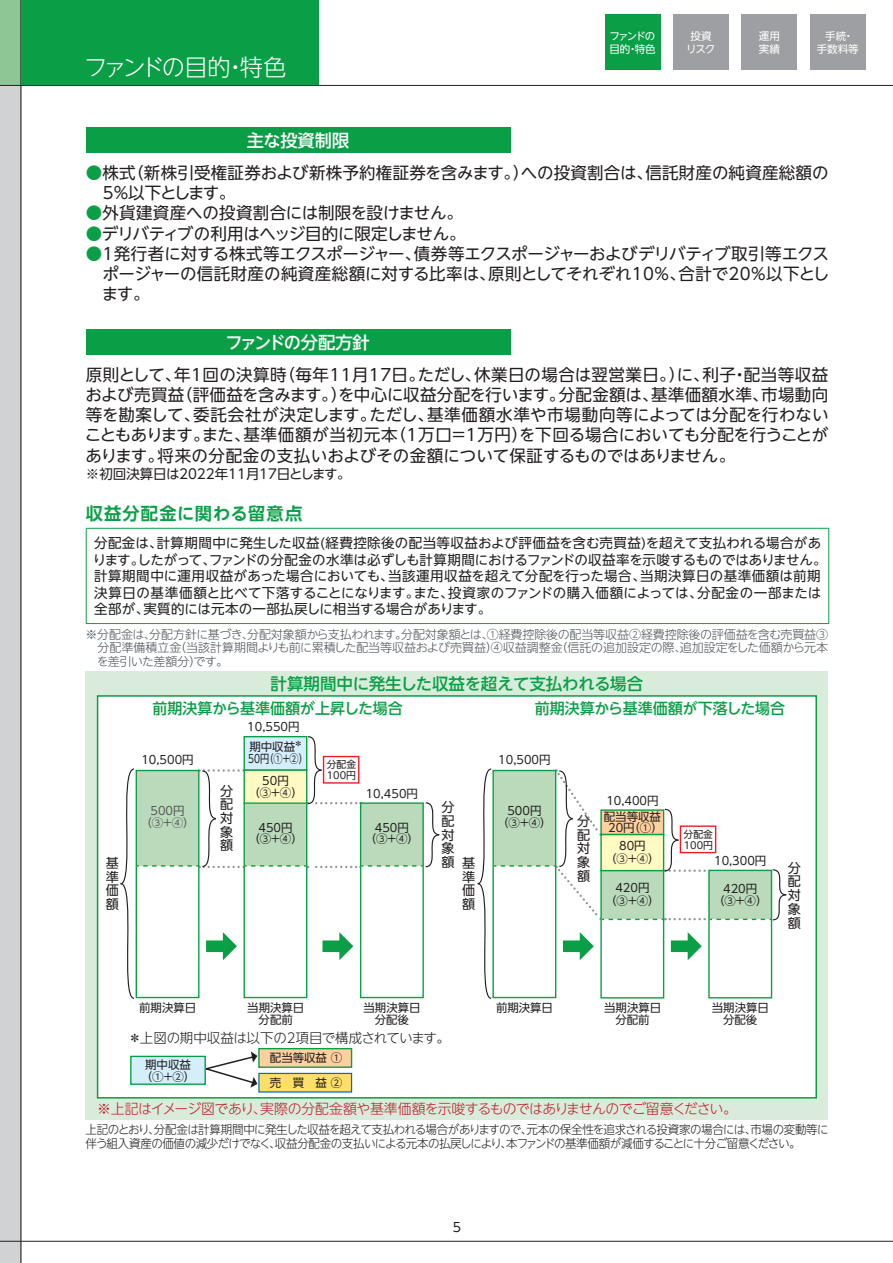
<style>
.page{position:relative;width:893px;height:1263px;background:#fff}
.page>*{position:absolute;margin:0;border:0;box-sizing:border-box;transform-origin:0 0}
.t1{font:300 23.25px "UD Shin Go NT Pro";letter-spacing:-.11em;color:#fff}
.t2{font:700 17.25px "UD Shin Go NT Pro De";letter-spacing:.065em;color:#0a9f46}
.t3{font:500 17.25px "UD Shin Go NT Pro";letter-spacing:-.06em;color:#fff}
.t4{font:500 17.25px "UD Shin Go NT Pro";letter-spacing:-.01em;color:#fff}
.t5{font:16.5px/20.2px "UD Shin Go NT Pro";color:#231f20;text-align:justify}
.t6{font:16.5px "UD Shin Go NT Pro";letter-spacing:-.02em;color:#231f20}
.t7{font:500 16.5px "UD Shin Go NT Pro";letter-spacing:-.015em;color:#0a9f46}
.t8{font:500 15px "UD Shin Go NT Pro";color:#0a9f46}
.t9{font:300 13.95px "UD Shin Go NT Pro";letter-spacing:-.04em;color:#be1d2c}
.t10{font:13.5px/16.5px "UD Shin Go NT Pro";color:#231f20}
.t11{font:300 13.5px "UD Shin Go NT Pro";letter-spacing:-.015em;color:#231f20}
.t12{font:13.05px "UD Shin Go NT Pro";color:#231f20}
.t13{font:12.75px "UD Shin Go NT Pro";color:#231f20}
.t14{font:300 12px/13.5px "UD Shin Go NT Pro";letter-spacing:-.01em;color:#4d545a;text-align:justify}
.t15{font:300 12px/13.5px "UD Shin Go NT Pro";letter-spacing:-.05em;color:#231f20;scale:.96 1}
.t16{font:11.4px/11.7px "UD Shin Go NT Pro";color:#231f20;text-align:center}
.t17{font:11.4px/11.7px "UD Shin Go NT Pro";color:#57585a;text-align:center}
.t18{font:10.5px/12.6px "UD Shin Go NT Pro";color:#fff;text-align:center}
.t19{font:10.5px/12.6px "UD Shin Go NT Pro";letter-spacing:-.135em;color:#fff}
.t20{font:9.75px/11.4px "UD Shin Go NT Pro";color:#231f20}
.s1{color:#0a9f46}
</style>
<div class="page">
<div style="left:0;top:85px;width:21px;height:1178px;background:#d1d2d4"></div>
<div style="left:0;top:0;width:21px;height:85px;background:#8ec695"></div>
<hr style="left:0;top:1241px;width:893px;height:1px;background:#231f20">
<hr style="left:0;top:85px;width:893px;height:1px;background:#231f20">
<hr style="left:21px;top:0;width:1px;height:1263px;background:#231f20">
<div style="left:21px;top:0;width:298px;height:85px;background:#0a9f46"></div>
<div style="left:605px;top:15px;width:56px;height:55px;background:#0a9f46"></div>
<div style="left:673px;top:15px;width:56px;height:55px;background:#9d9fa2"></div>
<div style="left:741px;top:15px;width:56px;height:55px;background:#9d9fa2"></div>
<div style="left:810px;top:15px;width:56px;height:55px;background:#9d9fa2"></div>
<div style="left:86px;top:128px;width:424px;height:25px;background:#0a9f46"></div>
<div style="left:86px;top:329px;width:424px;height:26px;background:#0a9f46"></div>
<hr style="left:86px;top:528px;width:743px;height:1px;background:#0a9f46">
<hr style="left:86px;top:529px;width:1px;height:94px;background:#0a9f46">
<hr style="left:828px;top:529px;width:1px;height:94px;background:#0a9f46">
<hr style="left:86px;top:623px;width:743px;height:1px;background:#0a9f46">
<div style="left:86px;top:671px;width:742px;height:449px;background:#d9ebda"></div>
<div style="left:98px;top:696px;width:718px;height:402px;background:#fff"></div>
<div style="left:97px;top:695px;width:720px;height:403px;border:2px solid #0a9f46"></div>
<svg style="left:120px;top:736px;width:320px;height:263px"></svg>
<svg style="left:477px;top:768px;width:310px;height:231px"></svg>
<div style="left:259px;top:1049px;width:93px;height:18px;background:#fdd09e"></div>
<div style="left:258px;top:1048px;width:94px;height:20px;border:1px solid #0a9f46"></div>
<div style="left:259px;top:1073px;width:93px;height:19px;background:#ffdf68"></div>
<div style="left:258px;top:1073px;width:94px;height:19px;border:1px solid #0072b2"></div>
<svg style="left:200px;top:1051px;width:57px;height:37px"></svg>
<div style="left:131px;top:1056px;width:74px;height:28px;background:#d4effb"></div>
<div style="left:130px;top:1056px;width:76px;height:29px;border:1px solid #0a9f46"></div>
<h1 class="t1" style="left:84px;top:48px;width:204px">ファンドの目的・特色</h1>
<p class="t19" style="left:609px;top:30px;width:48px">ファンドの目的・特色</p>
<p class="t18" style="left:686px;top:30px;width:31px">投資リスク</p>
<p class="t18" style="left:759px;top:30px;width:22px;text-align:left">運用実績</p>
<p class="t18" style="left:817px;top:30px;width:43px">手続・<br>手数料等</p>
<p class="t4" style="left:247px;top:126px;width:104px">主な投資制限</p>
<p class="t5" style="left:103px;top:162px;width:727px;text-indent:-17px"><span class="s1">●</span>株式（新株引受権証券および新株予約権証券を含みます。）への投資割合は、信託財産の純資産総額の<br>5％以下とします。</p>
<p class="t5" style="left:86px;top:202px;width:379px"><span class="s1">●</span>外貨建資産への投資割合には制限を設けません。</p>
<p class="t6" style="left:86px;top:220px;width:381px"><span class="s1">●</span>デリバティブの利用はヘッジ目的に限定しません。</p>
<p class="t5" style="left:102px;top:243px;width:729px;text-indent:-16px"><span class="s1">●</span>1発行者に対する株式等エクスポージャー、債券等エクスポージャーおよびデリバティブ取引等エクスポージャーの信託財産の純資産総額に対する比率は、原則としてそれぞれ10％、合計で20％以下とします。</p>
<p class="t3" style="left:225px;top:328px;width:146px">ファンドの分配方針</p>
<p class="t5" style="left:85px;top:364px;width:745px">原則として、年1回の決算時（毎年11月17日。ただし、休業日の場合は翌営業日。）に、利子・配当等収益および売買益（評価益を含みます。）を中心に収益分配を行います。分配金額は、基準価額水準、市場動向等を勘案して、委託会社が決定します。ただし、基準価額水準や市場動向等によっては分配を行わないこともあります。また、基準価額が当初元本（1万口＝1万円）を下回る場合においても分配を行うことがあります。将来の分配金の支払いおよびその金額について保証するものではありません。</p>
<p class="t10" style="left:86px;top:465px;width:266px">※初回決算日は2022年11月17日とします。</p>
<p class="t2" style="left:86px;top:500px;width:218px">収益分配金に関わる留意点</p>
<p class="t10" style="left:93px;top:534px;width:735px">分配金は、計算期間中に発生した収益(経費控除後の配当等収益および評価益を含む売買益)を超えて支払われる場合があります。したがって、ファンドの分配金の水準は必ずしも計算期間におけるファンドの収益率を示唆するものではありません。計算期間中に運用収益があった場合においても、当該運用収益を超えて分配を行った場合、当期決算日の基準価額は前期決算日の基準価額と比べて下落することになります。また、投資家のファンドの購入価額によっては、分配金の一部または全部が、実質的には元本の一部払戻しに相当する場合があります。</p>
<p class="t14" style="left:97px;top:627px;width:733px;text-indent:-11px">※分配金は、分配方針に基づき、分配対象額から支払われます。分配対象額とは、①経費控除後の配当等収益②経費控除後の評価益を含む売買益③分配準備積立金（当該計算期間よりも前に累積した配当等収益および売買益）④収益調整金（信託の追加設定の際、追加設定をした価額から元本を差引いた差額分）です。</p>
<p class="t7" style="left:271px;top:670px;width:374px">計算期間中に発生した収益を超えて支払われる場合</p>
<p class="t8" style="left:535px;top:696px;width:252px">前期決算から基準価額が下落した場合</p>
<p class="t8" style="left:152px;top:696px;width:252px">前期決算から基準価額が上昇した場合</p>
<p class="t16" style="left:247px;top:721px;width:54px">10,550円</p>
<p class="t12" style="left:106px;top:852px;width:15px">基</p>
<p class="t12" style="left:106px;top:866px;width:15px">準</p>
<p class="t12" style="left:106px;top:880px;width:15px">価</p>
<p class="t12" style="left:106px;top:893px;width:15px">額</p>
<p class="t16" style="left:141px;top:754px;width:54px">10,500円</p>
<p class="t17" style="left:140px;top:805px;width:56px">500円（③+④）</p>
<p class="t12" style="left:220px;top:780px;width:15px">分</p>
<p class="t12" style="left:220px;top:794px;width:15px">配</p>
<p class="t12" style="left:220px;top:807px;width:15px">対</p>
<p class="t12" style="left:220px;top:821px;width:15px">象</p>
<p class="t12" style="left:220px;top:835px;width:15px">額</p>
<p class="t16" style="left:248px;top:741px;width:61px;text-align:left">期中収益<sup>＊<br></sup>50円（①+②）</p>
<p class="t20" style="left:327px;top:758px;width:31px">分配金<br>100円</p>
<p class="t16" style="left:248px;top:774px;width:56px">50円（③+④）</p>
<p class="t16" style="left:248px;top:821px;width:56px">450円（③+④）</p>
<p class="t16" style="left:365px;top:821px;width:56px">450円（③+④）</p>
<p class="t16" style="left:366px;top:787px;width:54px">10,450円</p>
<p class="t16" style="left:498px;top:754px;width:54px">10,500円</p>
<p class="t12" style="left:442px;top:796px;width:15px">分</p>
<p class="t12" style="left:442px;top:810px;width:15px">配</p>
<p class="t12" style="left:442px;top:824px;width:15px">対</p>
<p class="t12" style="left:442px;top:838px;width:15px">象</p>
<p class="t12" style="left:442px;top:851px;width:15px">額</p>
<p class="t16" style="left:606px;top:794px;width:54px">10,400円</p>
<p class="t16" style="left:497px;top:805px;width:56px">500円（③+④）</p>
<p class="t16" style="left:604px;top:810px;width:61px">配当等収益<br>20円（①）</p>
<p class="t12" style="left:577px;top:810px;width:15px">分</p>
<p class="t12" style="left:577px;top:824px;width:15px">配</p>
<p class="t20" style="left:684px;top:828px;width:31px">分配金<br>100円</p>
<p class="t16" style="left:605px;top:838px;width:56px;line-height:13.2px">80円（③+④）</p>
<p class="t16" style="left:605px;top:881px;width:56px;line-height:12.3px">420円（③+④）</p>
<p class="t16" style="left:723px;top:882px;width:36px">420円</p>
<p class="t12" style="left:577px;top:838px;width:15px">対</p>
<p class="t16" style="left:714px;top:854px;width:54px">10,300円</p>
<p class="t12" style="left:577px;top:851px;width:15px">象</p>
<p class="t12" style="left:462px;top:852px;width:15px">基</p>
<p class="t12" style="left:577px;top:865px;width:15px">額</p>
<p class="t12" style="left:462px;top:866px;width:15px">準</p>
<p class="t12" style="left:462px;top:880px;width:15px">価</p>
<p class="t12" style="left:462px;top:893px;width:15px">額</p>
<p class="t16" style="left:713px;top:894px;width:56px">（③+④）</p>
<p class="t12" style="left:788px;top:857px;width:15px">分</p>
<p class="t12" style="left:788px;top:871px;width:15px">配</p>
<p class="t12" style="left:788px;top:884px;width:15px">対</p>
<p class="t12" style="left:788px;top:898px;width:15px">象</p>
<p class="t12" style="left:788px;top:912px;width:15px">額</p>
<p class="t16" style="left:139px;top:1001px;width:59px">前期決算日</p>
<p class="t16" style="left:247px;top:1001px;width:59px">当期決算日分配前</p>
<p class="t16" style="left:363px;top:1001px;width:59px">当期決算日分配後</p>
<p class="t11" style="left:128px;top:1026px;width:323px">＊上図の期中収益は以下の2項目で構成されています。</p>
<p class="t16" style="left:141px;top:1058px;width:56px">期中収益（①+②）</p>
<p class="t16" style="left:270px;top:1045px;width:74px;line-height:24.8px;text-align:left">配当等収益 ①売　買　益 ②</p>
<p class="t16" style="left:496px;top:1001px;width:59px">前期決算日</p>
<p class="t16" style="left:604px;top:1001px;width:59px">当期決算日分配前</p>
<p class="t16" style="left:712px;top:1001px;width:59px">当期決算日分配後</p>
<p class="t9" style="left:97px;top:1097px;width:642px">※上記はイメージ図であり、実際の分配金額や基準価額を示唆するものではありませんのでご留意ください。</p>
<p class="t15" style="left:86px;top:1122px;width:775px">上記のとおり、分配金は計算期間中に発生した収益を超えて支払われる場合がありますので、元本の保全性を追求される投資家の場合には、市場の変動等に伴う組入資産の価値の減少だけでなく、収益分配金の支払いによる元本の払戻しにより、本ファンドの基準価額が減価することに十分ご留意ください。</p>
<p class="t13" style="left:453px;top:1216px;width:10px">5</p>
</div>
